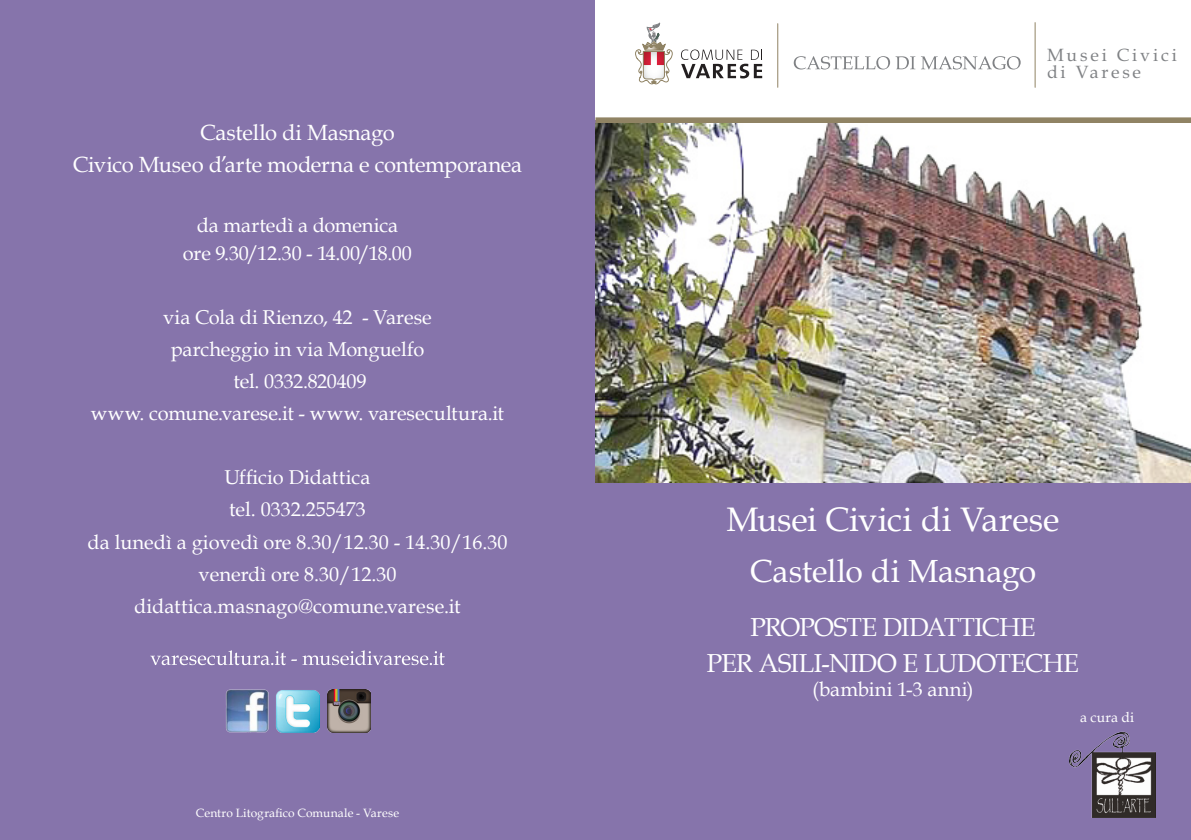
<style>
.page{position:relative;width:1191px;height:840px;background:#fff}
.page>*{position:absolute;margin:0;border:0;box-sizing:border-box;transform-origin:0 0}
.t1{font:34px "Book Antiqua";letter-spacing:-.005em;color:#fff}
.t2{font:32px "Book Antiqua";letter-spacing:-.005em;color:#fff}
.t3{font:26px "Book Antiqua";letter-spacing:-.02em;color:#fff}
.t4{font:22px "Book Antiqua";letter-spacing:-.01em;color:#fff}
.t5{font:20px "Book Antiqua";color:#fff}
.t6{font:17.8px/17px "Book Antiqua";letter-spacing:.16em;color:#808285}
.t7{font:14px "Book Antiqua";letter-spacing:.015em;color:#fff}
.t8{font:12px "Book Antiqua";letter-spacing:.01em;color:#fff}
</style>
<div class="page">
<div style="left:0;top:0;width:1191px;height:839px;background:#8674ab"></div>
<div style="left:595px;top:0;width:596px;height:120px;background:#fff"></div>
<svg style="left:635px;top:23px;width:37px;height:61px"></svg>
<svg style="left:681px;top:49px;width:81px;height:29px"></svg>
<hr style="left:777px;top:24px;width:1px;height:63px;background:#908364">
<hr style="left:1034px;top:23px;width:1px;height:64px;background:#908364">
<svg style="left:793px;top:56px;width:122px;height:13px"></svg>
<svg style="left:921px;top:56px;width:99px;height:13px"></svg>
<img style="left:226px;top:689px;width:43px;height:42px">
<img style="left:276px;top:690px;width:43px;height:42px">
<img style="left:327px;top:689px;width:43px;height:43px">
<svg style="left:150px;top:650px;width:295px;height:14px"></svg>
<img style="left:1069px;top:731px;width:86px;height:85px">
<div style="left:595px;top:117px;width:596px;height:6px;background:#908364"></div>
<img style="left:595px;top:123px;width:596px;height:359px">
<p class="t4" style="left:200px;top:119px;width:196px">Castello di Masnago</p>
<p class="t4" style="left:73px;top:151px;width:451px">Civico Museo d’arte moderna e contemporanea</p>
<p class="t5" style="left:197px;top:213px;width:203px">da martedì a domenica</p>
<p class="t5" style="left:183px;top:241px;width:230px">ore 9.30/12.30 - 14.00/18.00</p>
<p class="t5" style="left:163px;top:305px;width:270px">via Cola di Rienzo, 42 - Varese</p>
<p class="t5" style="left:171px;top:337px;width:255px">parcheggio in via Monguelfo</p>
<p class="t5" style="left:233px;top:369px;width:134px">tel. 0332.820409</p>
<p class="t5" style="left:91px;top:401px;width:415px">www. comune.varese.it - www. varesecultura.it</p>
<p class="t5" style="left:224px;top:465px;width:148px">Ufficio Didattica</p>
<p class="t5" style="left:229px;top:497px;width:138px">tel. 0332.255473</p>
<p class="t5" style="left:87px;top:529px;width:421px">da lunedì a giovedì ore 8.30/12.30 - 14.30/16.30</p>
<p class="t5" style="left:199px;top:561px;width:199px">venerdì ore 8.30/12.30</p>
<p class="t5" style="left:134px;top:593px;width:328px">didattica.masnago@comune.varese.it</p>
<p class="t8" style="left:196px;top:804px;width:205px">Centro Litografico Comunale - Varese</p>
<p class="t6" style="left:1047px;top:46px;width:131px">Musei Civici di Varese</p>
<p class="t1" style="left:726px;top:498px;width:334px">Musei Civici di Varese</p>
<p class="t2" style="left:749px;top:551px;width:288px">Castello di Masnago</p>
<p class="t3" style="left:750px;top:610px;width:287px">PROPOSTE DIDATTICHE</p>
<p class="t3" style="left:707px;top:646px;width:374px">PER ASILI-NIDO E LUDOTECHE</p>
<p class="t5" style="left:812px;top:676px;width:163px">(bambini 1-3 anni)</p>
<p class="t7" style="left:1080px;top:708px;width:56px">a cura di</p>
</div>
